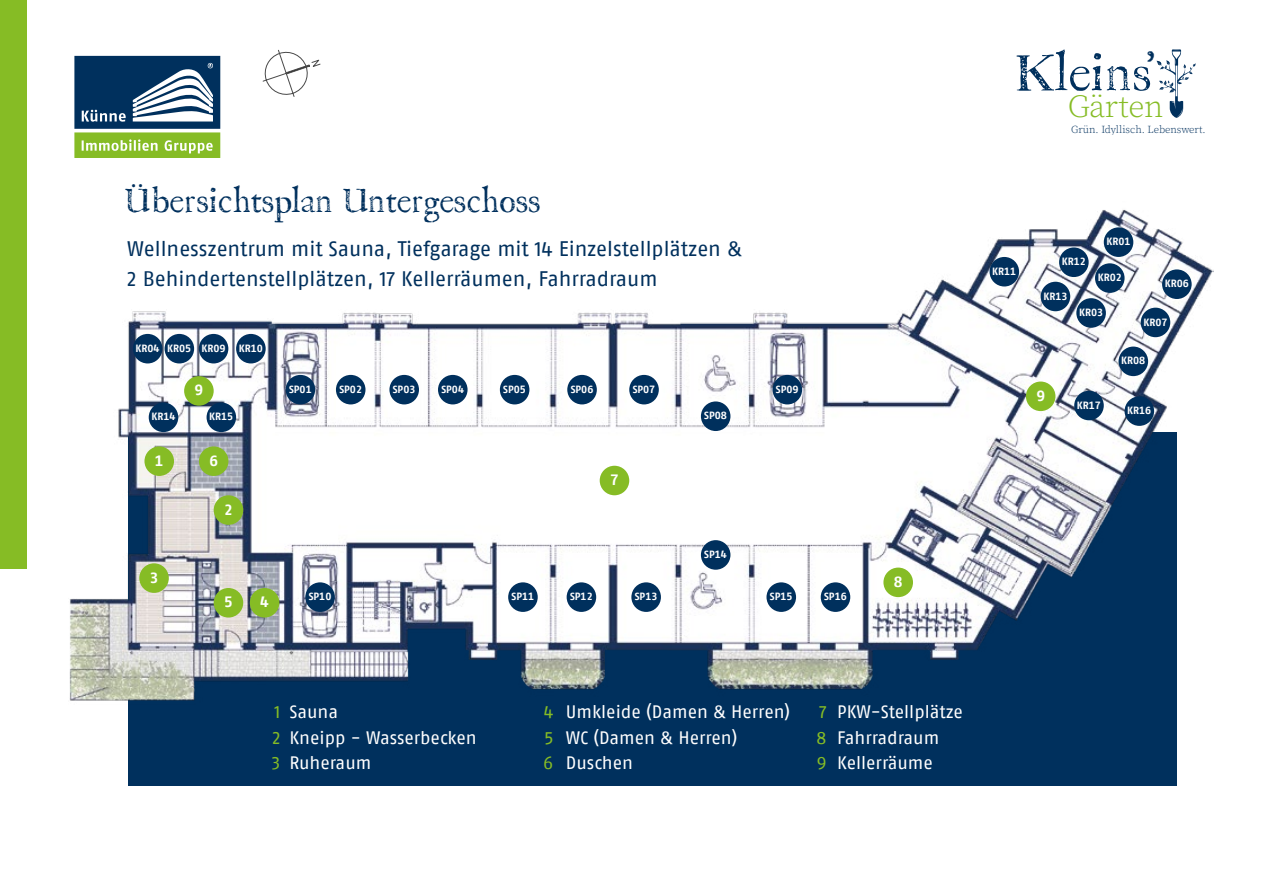
<style>
.page{position:relative;width:1263px;height:893px;background:#fff}
.page>*{position:absolute;margin:0;border:0;box-sizing:border-box;transform-origin:0 0}
.t1{font:50.55px "P22 Franklin Caslon";color:#00305d}
.t2{font:39.9px "P22 Franklin Caslon";color:#00305d}
.t3{font:33px "P22 Franklin Caslon";color:#00305d}
.t4{font:300 31.95px "Source Serif Pro";letter-spacing:-.01em;color:#86bc25}
.t5{font:21px/30px "Fago No Regular LF";letter-spacing:-.005em;color:#00305d}
.t6{font:18px/25.5px "Fago No Regular LF";letter-spacing:-.005em;color:#fff}
.t7{font:18px/25.5px "Fago No Regular LF";color:#86bc25;text-align:justify}
.t8{font:700 15px "Fago Offc Pro";color:#fff}
.t9{font:300 10.65px "Source Serif Pro";color:#00305d}
.t10{font:700 10.5px "Fago Offc Pro";color:#fff}
</style>
<div class="page">
<div style="left:0;top:0;width:27px;height:569px;background:#86bc25"></div>
<div style="left:128px;top:432px;width:1048px;height:354px;background:#00305d"></div>
<svg style="left:74px;top:56px;width:146px;height:102px"></svg>
<svg style="left:1156px;top:49px;width:40px;height:69px"></svg>
<svg style="left:263px;top:50px;width:57px;height:47px"></svg>
<img style="left:69px;top:209px;width:1144px;height:496px">
<div style="left:144px;top:446px;width:30px;height:30px;background:#86bc25;border-radius:50%"></div>
<div style="left:214px;top:495px;width:29px;height:30px;background:#86bc25;border-radius:50%"></div>
<div style="left:139px;top:563px;width:30px;height:30px;background:#86bc25;border-radius:50%"></div>
<div style="left:250px;top:588px;width:29px;height:29px;background:#86bc25;border-radius:50%"></div>
<div style="left:214px;top:588px;width:29px;height:29px;background:#86bc25;border-radius:50%"></div>
<div style="left:199px;top:446px;width:29px;height:30px;background:#86bc25;border-radius:50%"></div>
<div style="left:600px;top:466px;width:29px;height:29px;background:#86bc25;border-radius:50%"></div>
<div style="left:286px;top:375px;width:29px;height:29px;background:#00305d;border-radius:50%"></div>
<div style="left:1104px;top:227px;width:29px;height:30px;background:#00305d;border-radius:50%"></div>
<div style="left:1141px;top:308px;width:29px;height:29px;background:#00305d;border-radius:50%"></div>
<div style="left:1118px;top:347px;width:30px;height:29px;background:#00305d;border-radius:50%"></div>
<div style="left:1124px;top:396px;width:30px;height:30px;background:#00305d;border-radius:50%"></div>
<div style="left:1074px;top:391px;width:30px;height:29px;background:#00305d;border-radius:50%"></div>
<div style="left:1095px;top:263px;width:29px;height:30px;background:#00305d;border-radius:50%"></div>
<div style="left:1076px;top:298px;width:30px;height:30px;background:#00305d;border-radius:50%"></div>
<div style="left:133px;top:334px;width:29px;height:29px;background:#00305d;border-radius:50%"></div>
<div style="left:149px;top:403px;width:29px;height:29px;background:#00305d;border-radius:50%"></div>
<div style="left:207px;top:403px;width:29px;height:29px;background:#00305d;border-radius:50%"></div>
<div style="left:165px;top:334px;width:29px;height:29px;background:#00305d;border-radius:50%"></div>
<div style="left:199px;top:334px;width:29px;height:29px;background:#00305d;border-radius:50%"></div>
<div style="left:236px;top:334px;width:30px;height:29px;background:#00305d;border-radius:50%"></div>
<div style="left:1059px;top:247px;width:30px;height:30px;background:#00305d;border-radius:50%"></div>
<div style="left:989px;top:257px;width:30px;height:29px;background:#00305d;border-radius:50%"></div>
<div style="left:1041px;top:282px;width:29px;height:29px;background:#00305d;border-radius:50%"></div>
<div style="left:336px;top:375px;width:29px;height:29px;background:#00305d;border-radius:50%"></div>
<div style="left:389px;top:375px;width:30px;height:29px;background:#00305d;border-radius:50%"></div>
<div style="left:438px;top:375px;width:30px;height:29px;background:#00305d;border-radius:50%"></div>
<div style="left:500px;top:375px;width:29px;height:29px;background:#00305d;border-radius:50%"></div>
<div style="left:567px;top:375px;width:30px;height:29px;background:#00305d;border-radius:50%"></div>
<div style="left:629px;top:375px;width:30px;height:29px;background:#00305d;border-radius:50%"></div>
<div style="left:772px;top:375px;width:30px;height:29px;background:#00305d;border-radius:50%"></div>
<div style="left:821px;top:582px;width:29px;height:30px;background:#00305d;border-radius:50%"></div>
<div style="left:766px;top:582px;width:30px;height:30px;background:#00305d;border-radius:50%"></div>
<div style="left:631px;top:582px;width:30px;height:30px;background:#00305d;border-radius:50%"></div>
<div style="left:567px;top:582px;width:29px;height:30px;background:#00305d;border-radius:50%"></div>
<div style="left:508px;top:582px;width:30px;height:30px;background:#00305d;border-radius:50%"></div>
<div style="left:305px;top:582px;width:30px;height:30px;background:#00305d;border-radius:50%"></div>
<div style="left:701px;top:540px;width:29px;height:30px;background:#00305d;border-radius:50%"></div>
<div style="left:701px;top:401px;width:29px;height:30px;background:#00305d;border-radius:50%"></div>
<div style="left:883px;top:568px;width:30px;height:29px;background:#86bc25;border-radius:50%"></div>
<div style="left:1026px;top:382px;width:29px;height:29px;background:#86bc25;border-radius:50%"></div>
<div style="left:184px;top:376px;width:30px;height:30px;background:#86bc25;border-radius:50%"></div>
<div style="left:1162px;top:269px;width:30px;height:30px;background:#00305d;border-radius:50%"></div>
<h3 class="t3" style="left:123px;top:183px;width:419px">Übersichtsplan Untergeschoss</h3>
<h3 class="t5" style="left:127px;top:234px;width:616px">Wellnesszentrum mit Sauna, Tiefgarage mit 14 Einzelstellplätzen &amp;<br>2 Behindertenstellplätzen, 17 Kellerräumen, Fahrradraum</h3>
<p class="t10" style="left:136px;top:342px;width:26px">KR04</p>
<p class="t10" style="left:167px;top:342px;width:60px">KR05 KR09</p>
<p class="t10" style="left:239px;top:342px;width:26px">KR10</p>
<h3 class="t8" style="left:195px;top:381px;width:10px">9</h3>
<p class="t10" style="left:151px;top:410px;width:26px">KR14</p>
<p class="t10" style="left:209px;top:410px;width:26px">KR15</p>
<h3 class="t8" style="left:155px;top:451px;width:10px">1</h3>
<h3 class="t8" style="left:150px;top:568px;width:10px">3</h3>
<h3 class="t8" style="left:209px;top:451px;width:10px">6</h3>
<h3 class="t8" style="left:224px;top:500px;width:10px">2</h3>
<h3 class="t8" style="left:224px;top:593px;width:10px">5</h3>
<h3 class="t8" style="left:260px;top:593px;width:10px">4</h3>
<p class="t10" style="left:289px;top:383px;width:24px">SP01</p>
<p class="t10" style="left:339px;top:383px;width:24px">SP02</p>
<p class="t10" style="left:393px;top:383px;width:24px">SP03</p>
<p class="t10" style="left:441px;top:383px;width:24px">SP04</p>
<p class="t10" style="left:503px;top:383px;width:24px">SP05</p>
<p class="t10" style="left:571px;top:383px;width:24px">SP06</p>
<p class="t10" style="left:633px;top:383px;width:24px">SP07</p>
<p class="t10" style="left:776px;top:383px;width:24px">SP09</p>
<h3 class="t8" style="left:610px;top:471px;width:10px">7</h3>
<p class="t10" style="left:704px;top:409px;width:24px">SP08</p>
<p class="t10" style="left:704px;top:548px;width:24px">SP14</p>
<p class="t10" style="left:309px;top:590px;width:24px">SP10</p>
<p class="t10" style="left:512px;top:590px;width:24px">SP11</p>
<p class="t10" style="left:570px;top:590px;width:24px">SP12</p>
<p class="t10" style="left:635px;top:590px;width:24px">SP13</p>
<p class="t10" style="left:770px;top:590px;width:24px">SP15</p>
<p class="t10" style="left:824px;top:590px;width:24px">SP16</p>
<h3 class="t8" style="left:894px;top:573px;width:10px">8</h3>
<h1 class="t1" style="left:1015px;top:46px;width:138px">Kleins</h1>
<p class="t9" style="left:1071px;top:125px;width:136px">Grün. Idyllisch. Lebenswert.</p>
<h2 class="t2" style="left:1145px;top:43px;width:12px">’</h2>
<h3 class="t4" style="left:1068px;top:93px;width:97px">Gärten</h3>
<p class="t10" style="left:992px;top:265px;width:26px">KR11</p>
<p class="t10" style="left:1062px;top:255px;width:26px">KR12</p>
<p class="t10" style="left:1106px;top:235px;width:26px">KR01</p>
<p class="t10" style="left:1043px;top:290px;width:26px">KR13</p>
<h3 class="t8" style="left:1036px;top:387px;width:10px">9</h3>
<p class="t10" style="left:1098px;top:271px;width:26px">KR02</p>
<p class="t10" style="left:1079px;top:306px;width:26px">KR03</p>
<p class="t10" style="left:1165px;top:277px;width:26px">KR06</p>
<p class="t10" style="left:1143px;top:316px;width:26px">KR07</p>
<p class="t10" style="left:1121px;top:354px;width:26px">KR08</p>
<p class="t10" style="left:1077px;top:399px;width:26px">KR17</p>
<p class="t10" style="left:1127px;top:404px;width:26px">KR16</p>
<h3 class="t6" style="left:289px;top:699px;width:189px">Sauna<br>Kneipp - Wasserbecken<br>Ruheraum</h3>
<h3 class="t6" style="left:566px;top:699px;width:226px">Umkleide (Damen &amp; Herren)<br>WC (Damen &amp; Herren)<br>Duschen</h3>
<h3 class="t6" style="left:837px;top:699px;width:127px">PKW-Stellplätze<br>Fahrradraum<br>Kellerräume</h3>
<h3 class="t7" style="left:272px;top:699px;width:10px">1<br>2<br>3</h3>
<h3 class="t7" style="left:543px;top:699px;width:12px">4<br>5<br>6</h3>
<h3 class="t7" style="left:816px;top:699px;width:12px">7<br>8<br>9</h3>
</div>
